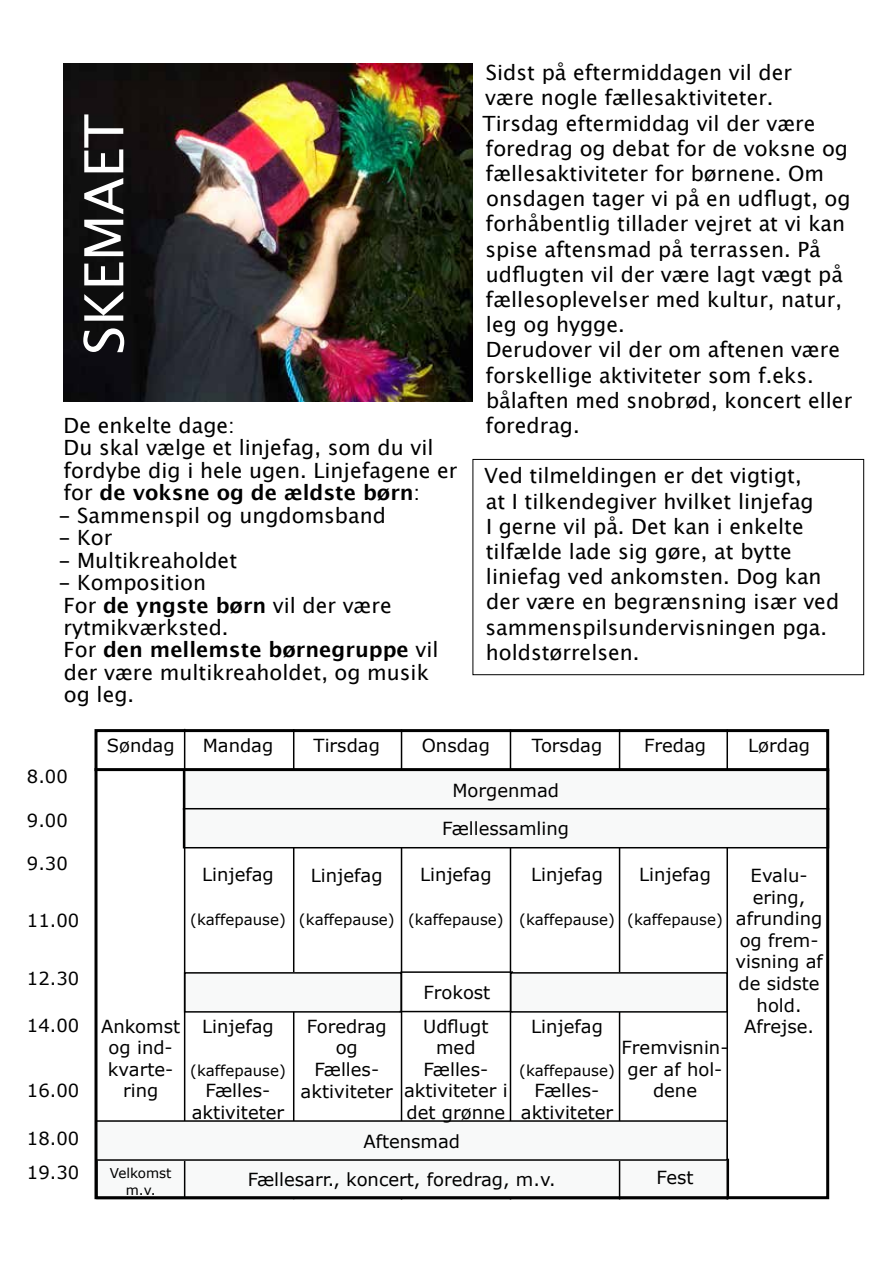
<style>
.page{position:relative;width:893px;height:1263px;background:#fff}
.page>*{position:absolute;margin:0;border:0;box-sizing:border-box;transform-origin:0 0}
.t1{font:54px "Lucida Grande";color:#fff}
.t2{font:21px/25.2px "Lucida Grande";color:#000}
.t3{font:18px/21.6px "Verdana";color:#000;text-align:center}
.t4{font:15px "Verdana";color:#000}
.t5{font:13.5px/16.2px "Verdana";color:#000;text-align:center}
.s1{font-weight:700}
</style>
<div class="page">
<img style="left:64px;top:64px;width:408px;height:337px">
<hr style="left:293px;top:729px;width:1px;height:470px;background:#000">
<hr style="left:401px;top:729px;width:1px;height:470px;background:#000">
<hr style="left:510px;top:729px;width:1px;height:470px;background:#000">
<hr style="left:94px;top:768px;width:735px;height:3px;background:#000">
<div style="left:185px;top:973px;width:216px;height:39px;background:#f8f9f9"></div>
<div style="left:184px;top:972px;width:218px;height:41px;border:2px solid #000"></div>
<div style="left:97px;top:1159px;width:631px;height:39px;background:#f8f9f9"></div>
<hr style="left:399px;top:1011px;width:114px;height:1px;background:#000">
<hr style="left:619px;top:729px;width:1px;height:470px;background:#000">
<div style="left:511px;top:973px;width:216px;height:39px;background:#f8f9f9"></div>
<div style="left:510px;top:972px;width:218px;height:41px;border:2px solid #000"></div>
<hr style="left:726px;top:729px;width:2px;height:470px;background:#000">
<div style="left:184px;top:770px;width:644px;height:39px;background:#f8f9f9"></div>
<div style="left:183px;top:770px;width:646px;height:40px;border:2px solid #000"></div>
<div style="left:184px;top:809px;width:644px;height:39px;background:#f8f9f9"></div>
<div style="left:183px;top:808px;width:646px;height:40px;border:2px solid #000"></div>
<hr style="left:184px;top:729px;width:1px;height:470px;background:#000">
<div style="left:96px;top:1121px;width:631px;height:39px;background:#f8f9f9"></div>
<div style="left:95px;top:1120px;width:633px;height:41px;border:2px solid #000"></div>
<div style="left:94px;top:729px;width:735px;height:470px;border:3px solid #000"></div>
<hr style="left:400px;top:971px;width:113px;height:2px;background:#000">
<div style="left:472px;top:459px;width:392px;height:216px;border:1px solid #000"></div>
<h1 class="t1" style="left:73px;top:355px;width:242px;rotate:-90deg">SKEMAET</h1>
<p class="t2" style="left:63px;top:414px;width:396px;line-height:22.5px">De enkelte dage:<br>Du skal vælge et linjefag, som du vil fordybe dig i hele ugen. Linjefagene er for <span class="s1">de voksne og de ældste børn</span>:</p>
<p class="t2" style="left:58px;top:503px;width:329px">- Sammenspil og ungdomsband</p>
<p class="t2" style="left:58px;top:525px;width:55px">- Kor</p>
<p class="t2" style="left:58px;top:548px;width:180px">- Multikreaholdet</p>
<p class="t2" style="left:58px;top:571px;width:382px;line-height:22.5px">- Komposition<br>For <span class="s1">de yngste børn</span> vil der være rytmikværksted.<br>For <span class="s1">den mellemste børnegruppe</span> vil der være multikreaholdet, og musik og leg.</p>
<p class="t2" style="left:482px;top:60px;width:371px">Sidst på eftermiddagen vil der<br>være nogle fællesaktiviteter.<br>Tirsdag eftermiddag vil der være foredrag og debat for de voksne og fællesaktiviteter for børnene. Om onsdagen tager vi på en udflugt, og forhåbentlig tillader vejret at vi kan spise aftensmad på terrassen. På udflugten vil der være lagt vægt på fællesoplevelser med kultur, natur, leg og hygge.<br>Derudover vil der om aftenen være forskellige aktiviteter som f.eks. bålaften med snobrød, koncert eller foredrag.</p>
<p class="t2" style="left:484px;top:463px;width:356px">Ved tilmeldingen er det vigtigt,<br>at I tilkendegiver hvilket linjefag<br>I gerne vil på. Det kan i enkelte tilfælde lade sig gøre, at bytte liniefag ved ankomsten. Dog kan der være en begrænsning især ved sammenspilsundervisningen pga. holdstørrelsen.</p>
<p class="t3" style="left:27px;top:766px;width:42px">8.00</p>
<p class="t3" style="left:27px;top:809px;width:42px">9.00</p>
<p class="t3" style="left:27px;top:853px;width:42px">9.30</p>
<p class="t3" style="left:27px;top:910px;width:54px">11.00</p>
<p class="t3" style="left:27px;top:968px;width:54px">12.30</p>
<p class="t3" style="left:27px;top:1015px;width:54px">14.00</p>
<p class="t3" style="left:27px;top:1079px;width:54px">16.00</p>
<p class="t3" style="left:27px;top:1122px;width:54px;line-height:34.2px;text-align:left">18.00<br>19.30</p>
<p class="t3" style="left:107px;top:735px;width:69px">Søndag</p>
<p class="t3" style="left:203px;top:735px;width:72px">Mandag</p>
<p class="t3" style="left:314px;top:735px;width:68px">Tirsdag</p>
<p class="t3" style="left:422px;top:735px;width:70px">Onsdag</p>
<p class="t3" style="left:532px;top:735px;width:72px">Torsdag</p>
<p class="t3" style="left:644px;top:735px;width:64px">Fredag</p>
<p class="t3" style="left:748px;top:735px;width:63px">Lørdag</p>
<p class="t3" style="left:442px;top:771px;width:128px;line-height:38.4px">Morgenmad<br>Fællessamling</p>
<p class="t3" style="left:202px;top:864px;width:73px">Linjefag</p>
<p class="t4" style="left:190px;top:909px;width:97px">(kaffepause)</p>
<p class="t3" style="left:101px;top:1015px;width:81px">Ankomst og ind&shy;kvarte&shy;ring</p>
<p class="t3" style="left:202px;top:1015px;width:73px">Linjefag</p>
<p class="t4" style="left:190px;top:1061px;width:97px">(kaffepause)</p>
<p class="t3" style="left:192px;top:1080px;width:94px">Fælles&shy;aktiviteter</p>
<p class="t3" style="left:311px;top:864px;width:73px">Linjefag</p>
<p class="t4" style="left:299px;top:910px;width:97px">(kaffepause)</p>
<p class="t3" style="left:420px;top:864px;width:73px">Linjefag</p>
<p class="t4" style="left:408px;top:909px;width:97px">(kaffepause)</p>
<p class="t3" style="left:301px;top:1016px;width:94px">Foredrag og<br>Fælles&shy;aktiviteter</p>
<p class="t3" style="left:424px;top:982px;width:68px">Frokost</p>
<p class="t3" style="left:404px;top:1015px;width:105px">Udflugt med<br>Fælles&shy;aktiviteter i det grønne</p>
<p class="t3" style="left:531px;top:864px;width:73px">Linjefag</p>
<p class="t4" style="left:519px;top:909px;width:97px">(kaffepause)</p>
<p class="t3" style="left:531px;top:1015px;width:73px">Linjefag</p>
<p class="t4" style="left:519px;top:1061px;width:97px">(kaffepause)</p>
<p class="t3" style="left:521px;top:1080px;width:94px">Fælles&shy;aktiviteter</p>
<p class="t3" style="left:639px;top:864px;width:73px">Linjefag</p>
<p class="t4" style="left:627px;top:909px;width:97px">(kaffepause)</p>
<p class="t3" style="left:622px;top:1037px;width:108px">Fremvisnin&shy;ger af hol&shy;dene</p>
<p class="t3" style="left:735px;top:865px;width:89px">Evalu&shy;ering, afrunding og frem&shy;visning af de sidste hold.<br>Afrejse.</p>
<p class="t3" style="left:363px;top:1131px;width:98px">Aftensmad</p>
<p class="t5" style="left:110px;top:1165px;width:63px">Velkomst m.v.</p>
<p class="t3" style="left:248px;top:1169px;width:309px">Fællesarr., koncert, foredrag, m.v.</p>
<p class="t3" style="left:656px;top:1167px;width:39px">Fest</p>
</div>
